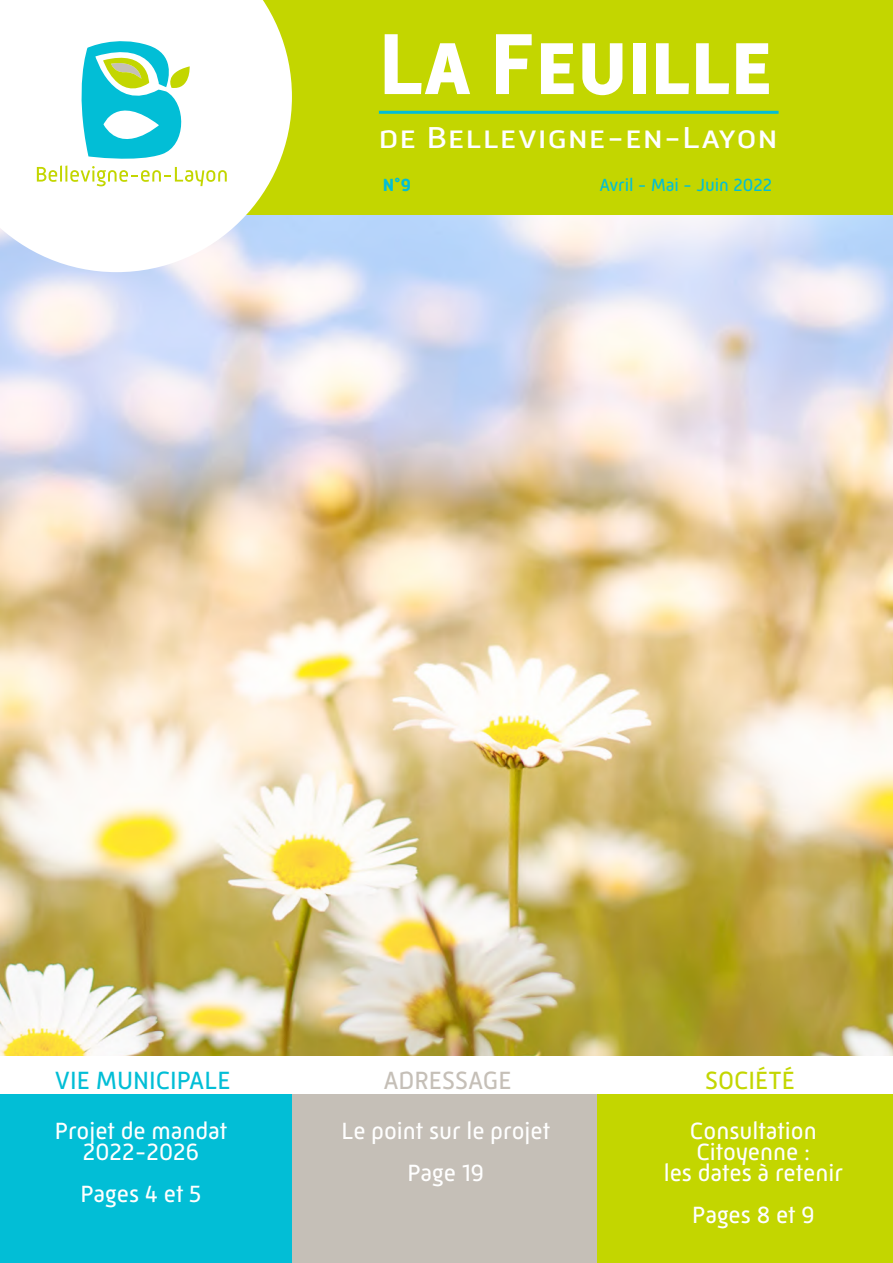
<style>
.page{position:relative;width:893px;height:1263px;background:#fff}
.page>*{position:absolute;margin:0;border:0;box-sizing:border-box;transform-origin:0 0}
.t1{font:700 88.5px "Mic 32 New";letter-spacing:-.01em;color:#fff}
.t2{font:30.9px "Mic 32 New";letter-spacing:.02em;color:#fff;scale:1.16 1}
.t3{font:25.5px "Mic 32 New";color:#02bed6}
.t4{font:25.5px "Mic 32 New";color:#c5bfb7}
.t5{font:25.5px "Mic 32 New";color:#c3d600}
.t6{font:24px/21px "Mic 32 New";color:#fff;text-align:center}
.t7{font:18px "Mic 32 New";color:#02bed6}
.t8{font:700 18px "Mic 32 New";color:#02bed6}
</style>
<div class="page">
<img style="left:0;top:215px;width:893px;height:841px">
<div style="left:109px;top:0;width:784px;height:215px;background:#c3d600"></div>
<div style="left:379px;top:111px;width:400px;height:3px;border:2px solid #02bed6"></div>
<div style="left:0;top:1095px;width:292px;height:168px;background:#02bed6"></div>
<div style="left:597px;top:1095px;width:296px;height:168px;background:#c3d600"></div>
<div style="left:292px;top:1095px;width:305px;height:168px;background:#c5bfb7"></div>
<svg style="left:0;top:0;width:292px;height:272px"></svg>
<svg style="left:37px;top:35px;width:190px;height:151px"></svg>
<h1 class="t1" style="left:378px;top:13px;width:396px">La Feuille</h1>
<p class="t2" style="left:378px;top:120px;width:346px">de Bellevigne-en-Layon</p>
<p class="t8" style="left:383px;top:174px;width:30px">N°9</p>
<p class="t7" style="left:600px;top:174px;width:174px">Avril - Mai - Juin 2022</p>
<p class="t3" style="left:55px;top:1065px;width:177px">VIE MUNICIPALE</p>
<p class="t4" style="left:383px;top:1065px;width:130px">ADRESSAGE</p>
<p class="t5" style="left:705px;top:1065px;width:92px">SOCIÉTÉ</p>
<p class="t6" style="left:341px;top:1109px;width:210px;line-height:42px">Le point sur le projet<br>Page 19</p>
<p class="t6" style="left:664px;top:1120px;width:181px">Consultation<br>Citoyenne :<br>les dates à retenir</p>
<p class="t6" style="left:692px;top:1204px;width:124px">Pages 8 et 9</p>
<p class="t6" style="left:55px;top:1120px;width:174px">Projet de mandat<br>2022-2026</p>
<p class="t6" style="left:80px;top:1183px;width:123px">Pages 4 et 5</p>
</div>
